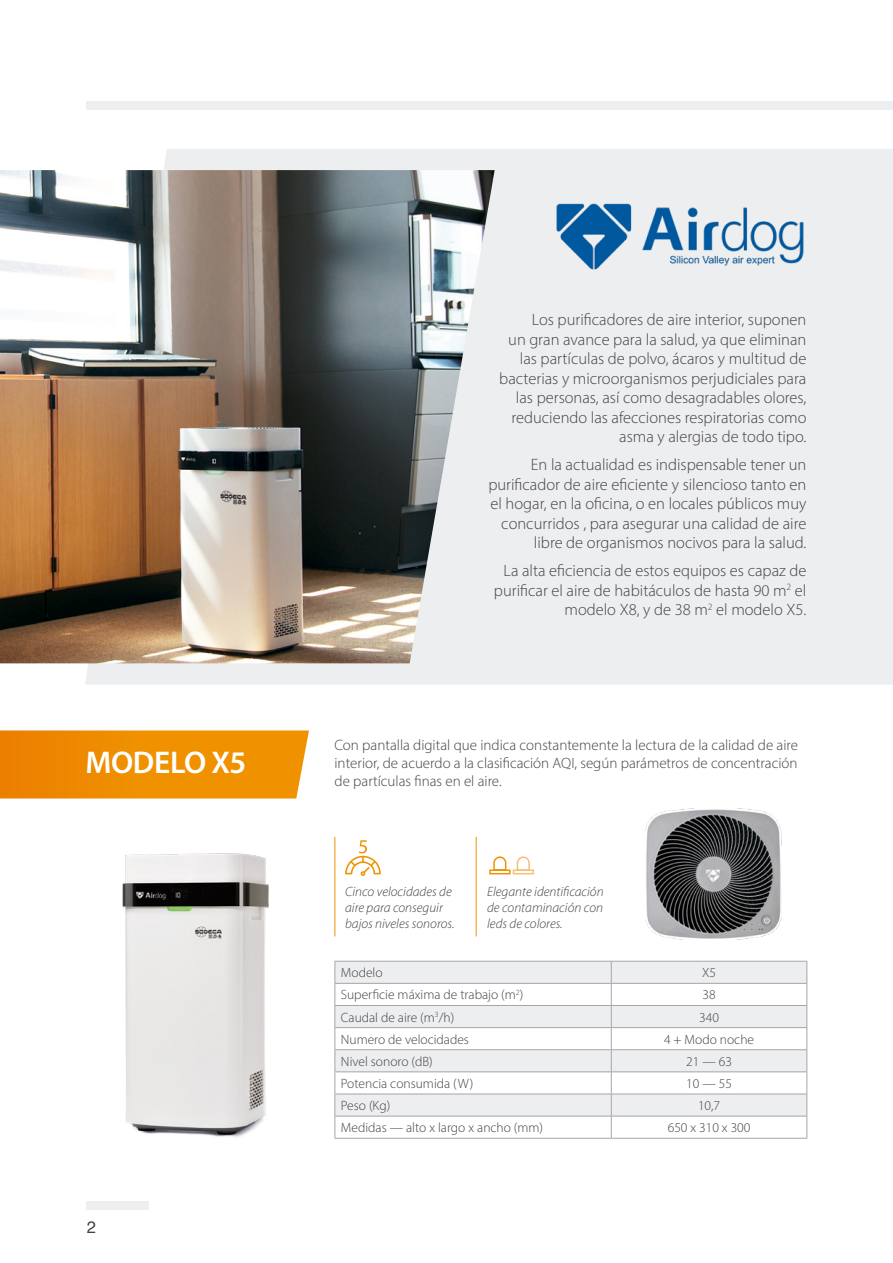
<style>
.page{position:relative;width:893px;height:1263px;background:#fff}
.page>*{position:absolute;margin:0;border:0;box-sizing:border-box;transform-origin:0 0}
.t1{font:600 31.5px "Myriad Pro";letter-spacing:-.01em;color:#fff}
.t2{font:300 16.5px/19.5px "Myriad Pro";color:#434141;text-align:right}
.t3{font:16.5px "Helvetica";color:#434141}
.t4{font:300 15px/18px "Myriad Pro";color:#434141;text-align:justify}
.t5{font:300 13.5px "Myriad Pro";color:#434141}
.t6{font:italic 300 13.5px/16.2px "Myriad Pro";color:#434141;text-align:justify}
</style>
<div class="page">
<div style="left:85px;top:149px;width:808px;height:536px;background:#edeef0"></div>
<img style="left:0;top:170px;width:495px;height:493px">
<div style="left:87px;top:1202px;width:62px;height:8px;background:#edeef0"></div>
<div style="left:87px;top:101px;width:806px;height:8px;background:#edeef0"></div>
<svg style="left:335px;top:962px;width:471px;height:154px;fill:#edeef0"></svg>
<hr style="left:334px;top:961px;width:277px;height:1px;background:#a6a5aa">
<hr style="left:611px;top:961px;width:196px;height:1px;background:#a6a5aa">
<hr style="left:334px;top:983px;width:277px;height:1px;background:#a6a5aa">
<hr style="left:611px;top:983px;width:196px;height:1px;background:#a6a5aa">
<hr style="left:334px;top:1005px;width:277px;height:1px;background:#a6a5aa">
<hr style="left:611px;top:1005px;width:196px;height:1px;background:#a6a5aa">
<hr style="left:334px;top:1027px;width:277px;height:1px;background:#a6a5aa">
<hr style="left:611px;top:1027px;width:196px;height:1px;background:#a6a5aa">
<hr style="left:334px;top:1049px;width:277px;height:1px;background:#a6a5aa">
<hr style="left:611px;top:1049px;width:196px;height:1px;background:#a6a5aa">
<hr style="left:334px;top:1071px;width:277px;height:1px;background:#a6a5aa">
<hr style="left:611px;top:1071px;width:196px;height:1px;background:#a6a5aa">
<hr style="left:334px;top:1093px;width:277px;height:1px;background:#a6a5aa">
<hr style="left:611px;top:1093px;width:196px;height:1px;background:#a6a5aa">
<hr style="left:334px;top:1116px;width:277px;height:1px;background:#a6a5aa">
<svg style="left:334px;top:961px;width:1px;height:177px"></svg>
<hr style="left:611px;top:1116px;width:196px;height:1px;background:#a6a5aa">
<svg style="left:611px;top:961px;width:1px;height:177px"></svg>
<svg style="left:806px;top:961px;width:1px;height:177px"></svg>
<hr style="left:334px;top:1138px;width:277px;height:1px;background:#a6a5aa">
<hr style="left:611px;top:1138px;width:196px;height:1px;background:#a6a5aa">
<svg style="left:0;top:730px;width:309px;height:68px"></svg>
<img style="left:645px;top:808px;width:136px;height:132px">
<hr style="left:334px;top:837px;width:1px;height:99px;background:#f09200">
<hr style="left:476px;top:837px;width:1px;height:99px;background:#f09200">
<svg style="left:345px;top:840px;width:36px;height:36px"></svg>
<div style="left:489px;top:869px;width:22px;height:5px;border:2px solid #f09200"></div>
<svg style="left:493px;top:856px;width:14px;height:15px"></svg>
<div style="left:513px;top:869px;width:21px;height:5px;border:2px solid #f7bf77"></div>
<svg style="left:516px;top:856px;width:15px;height:15px"></svg>
<img style="left:530px;top:180px;width:297px;height:105px">
<img style="left:122px;top:853px;width:147px;height:284px">
<h1 class="t1" style="left:85px;top:743px;width:163px">MODELO X5</h1>
<p class="t3" style="left:87px;top:1214px;width:11px">2</p>
<p class="t2" style="left:499px;top:310px;width:309px">Los purificadores de aire interior, suponen<br>un gran avance para la salud, ya que eliminan las partículas de polvo, ácaros y multitud de bacterias y microorganismos perjudiciales para las personas, así como desagradables olores, reduciendo las afecciones respiratorias como asma y alergias de todo tipo.</p>
<p class="t2" style="left:488px;top:455px;width:320px">En la actualidad es indispensable tener un purificador de aire eficiente y silencioso tanto en el hogar, en la oficina, o en locales públicos muy concurridos , para asegurar una calidad de aire libre de organismos nocivos para la salud.</p>
<p class="t2" style="left:494px;top:561px;width:314px">La alta eficiencia de estos equipos es capaz de purificar el aire de habitáculos de hasta 90 m<sup>2</sup> el modelo X8, y de 38 m<sup>2</sup> el modelo X5.</p>
<p class="t4" style="left:334px;top:736px;width:465px">Con pantalla digital que indica constantemente la lectura de la calidad de aire interior, de acuerdo a la clasificación AQI, según parámetros de concentración de partículas finas en el aire.</p>
<p class="t6" style="left:345px;top:883px;width:111px;text-align:left">Cinco velocidades de aire para conseguir bajos niveles sonoros.</p>
<p class="t6" style="left:487px;top:883px;width:118px">Elegante identificación de contaminación con leds de colores.</p>
<p class="t5" style="left:341px;top:965px;width:43px">Modelo</p>
<p class="t5" style="left:702px;top:965px;width:15px">X5</p>
<p class="t5" style="left:341px;top:987px;width:184px">Superficie máxima de trabajo (m<sup>2</sup>)</p>
<p class="t5" style="left:702px;top:987px;width:15px">38</p>
<p class="t5" style="left:341px;top:1009px;width:115px">Caudal de aire (m<sup>3</sup>/h)</p>
<p class="t5" style="left:699px;top:1009px;width:21px">340</p>
<p class="t5" style="left:341px;top:1031px;width:130px">Numero de velocidades</p>
<p class="t5" style="left:664px;top:1031px;width:92px">4 + Modo noche</p>
<p class="t5" style="left:341px;top:1053px;width:93px">Nivel sonoro (dB)</p>
<p class="t5" style="left:686px;top:1053px;width:47px">21 — 63</p>
<p class="t5" style="left:341px;top:1075px;width:134px">Potencia consumida (W)</p>
<p class="t5" style="left:686px;top:1075px;width:47px">10 — 55</p>
<p class="t5" style="left:341px;top:1097px;width:51px">Peso (Kg)</p>
<p class="t5" style="left:698px;top:1097px;width:24px">10,7</p>
<p class="t5" style="left:341px;top:1119px;width:204px">Medidas — alto x largo x ancho (mm)</p>
<p class="t5" style="left:668px;top:1119px;width:84px">650 x 310 x 300</p>
</div>
